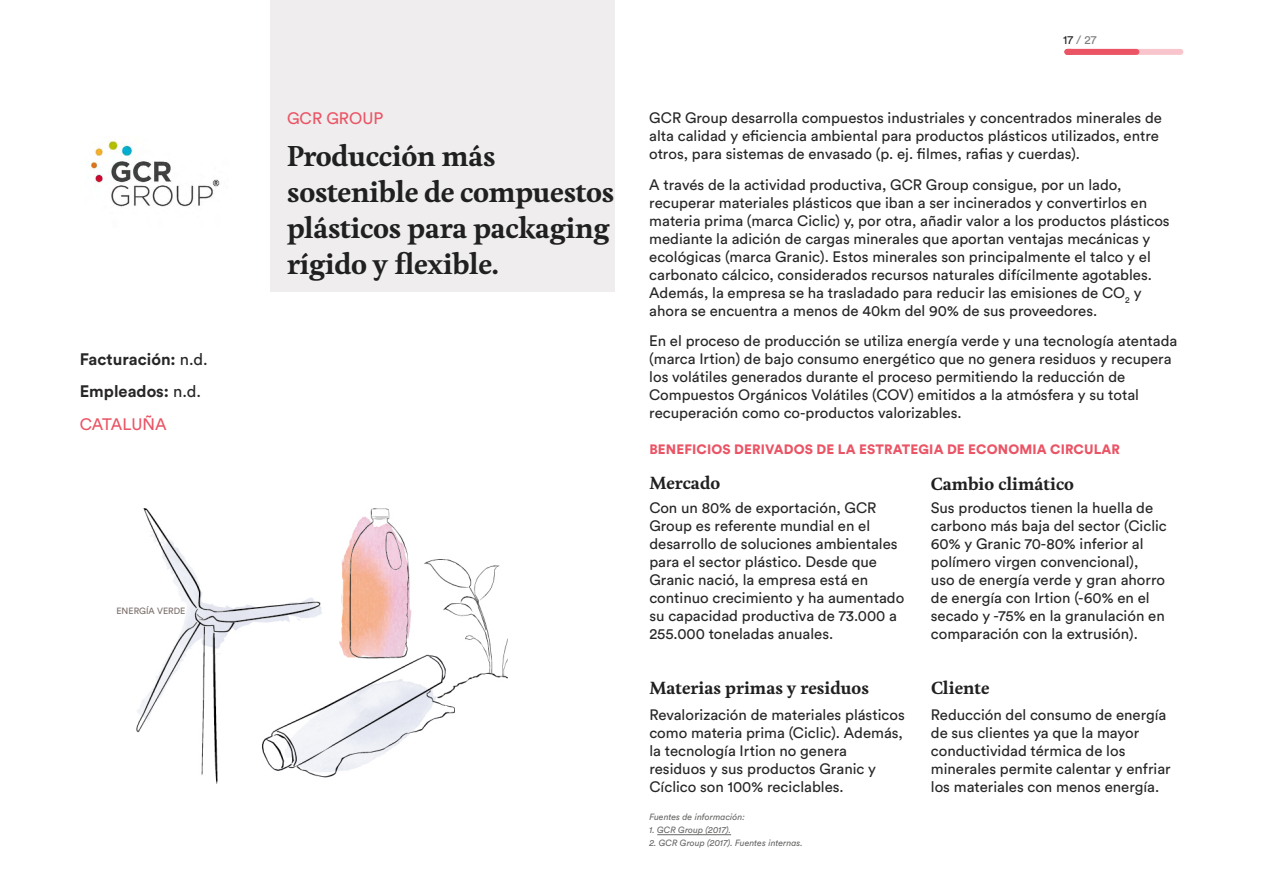
<style>
.page{position:relative;width:1263px;height:893px;background:#fff}
.page>*{position:absolute;margin:0;border:0;box-sizing:border-box;transform-origin:0 0}
.t1{font:700 27px/36px "Feijoa";letter-spacing:-.01em;color:#202020}
.t2{font:700 16.5px "Feijoa";color:#202020}
.t3{font:700 16.5px/32.5px "Circular Std";color:#272525}
.t4{font:16.5px "Circular Std";color:#ea5465}
.t5{font:15px/18px "Circular Std";color:#272525}
.t6{font:900 13.5px "Circular Std";letter-spacing:.01em;color:#ea5465}
.t7{font:12px "Circular Std";color:#807e7e}
.t8{font:italic 9px "Circular Std";color:#696867}
.t9{font:9px "Circular Std";color:#776c68}
.s1{font-weight:400}
.s2{font-weight:400;color:#ea5465}
.s3{color:#272525}
</style>
<div class="page">
<svg style="left:1136px;top:49px;width:44px;height:6px"></svg>
<div style="left:270px;top:0;width:344px;height:291px;background:#efeded"></div>
<img style="left:88px;top:138px;width:132px;height:69px">
<div style="left:1067px;top:49px;width:69px;height:6px;background:#ea5465"></div>
<hr style="left:657px;top:834px;width:74px;height:1px;background:#696867">
<img style="left:137px;top:508px;width:370px;height:275px">
<p class="t3" style="left:80px;top:342px;width:129px">Facturación: <span class="s1">n.d.<br></span>Empleados: <span class="s1">n.d.<br></span><span class="s2">CATALUÑA</span></p>
<p class="t9" style="left:116px;top:605px;width:71px">ENERGÍA VERDE</p>
<p class="t4" style="left:287px;top:108px;width:98px">GCR GROUP</p>
<h1 class="t1" style="left:287px;top:139px;width:329px">Producción más sostenible de compuestos plásticos para packaging rígido y flexible.</h1>
<p class="t7" style="left:1063px;top:32px;width:35px"><span class="s3">17</span> / 27</p>
<p class="t5" style="left:649px;top:108px;width:514px">GCR Group desarrolla compuestos industriales y concentrados minerales de alta calidad y eficiencia ambiental para productos plásticos utilizados, entre otros, para sistemas de envasado (p. ej. filmes, rafias y cuerdas).</p>
<p class="t5" style="left:649px;top:175px;width:522px">A través de la actividad productiva, GCR Group consigue, por un lado, recuperar materiales plásticos que iban a ser incinerados y convertirlos en materia prima (marca Ciclic) y, por otra, añadir valor a los productos plásticos mediante la adición de cargas minerales que aportan ventajas mecánicas y ecológicas (marca Granic). Estos minerales son principalmente el talco y el carbonato cálcico, considerados recursos naturales difícilmente agotables.<br>Además, la empresa se ha trasladado para reducir las emisiones de CO<sub>2</sub> y ahora se encuentra a menos de 40km del 90% de sus proveedores.</p>
<p class="t5" style="left:649px;top:332px;width:529px">En el proceso de producción se utiliza energía verde y una tecnología atentada (marca Irtion) de bajo consumo energético que no genera residuos y recupera los volátiles generados durante el proceso permitiendo la reducción de Compuestos Orgánicos Volátiles (COV) emitidos a la atmósfera y su total recuperación como co-productos valorizables.</p>
<p class="t6" style="left:649px;top:440px;width:472px">BENEFICIOS DERIVADOS DE LA ESTRATEGIA DE ECONOMIA CIRCULAR</p>
<p class="t2" style="left:649px;top:471px;width:72px">Mercado</p>
<p class="t2" style="left:931px;top:472px;width:144px">Cambio climático</p>
<p class="t5" style="left:649px;top:499px;width:256px">Con un 80% de exportación, GCR Group es referente mundial en el desarrollo de soluciones ambientales para el sector plástico. Desde que Granic nació, la empresa está en continuo crecimiento y ha aumentado su capacidad productiva de 73.000 a 255.000 toneladas anuales.</p>
<p class="t5" style="left:931px;top:499px;width:237px">Sus productos tienen la huella de carbono más baja del sector (Ciclic<br>60% y Granic 70-80% inferior al polímero virgen convencional),<br>uso de energía verde y gran ahorro de energía con Irtion (-60% en el secado y -75% en la granulación en comparación con la extrusión).</p>
<p class="t2" style="left:649px;top:676px;width:221px">Materias primas y residuos</p>
<p class="t5" style="left:649px;top:705px;width:257px">Revalorización de materiales plásticos como materia prima (Ciclic). Además, la tecnología Irtion no genera residuos y sus productos Granic y Cíclico son 100% reciclables.</p>
<p class="t8" style="left:649px;top:811px;width:97px">Fuentes de información:</p>
<p class="t8" style="left:649px;top:824px;width:83px">1. GCR Group (2017).</p>
<p class="t8" style="left:649px;top:837px;width:155px">2. GCR Group (2017). Fuentes internas.</p>
<p class="t2" style="left:931px;top:676px;width:60px">Cliente</p>
<p class="t5" style="left:931px;top:705px;width:241px">Reducción del consumo de energía de sus clientes ya que la mayor conductividad térmica de los minerales permite calentar y enfriar los materiales con menos energía.</p>
</div>
